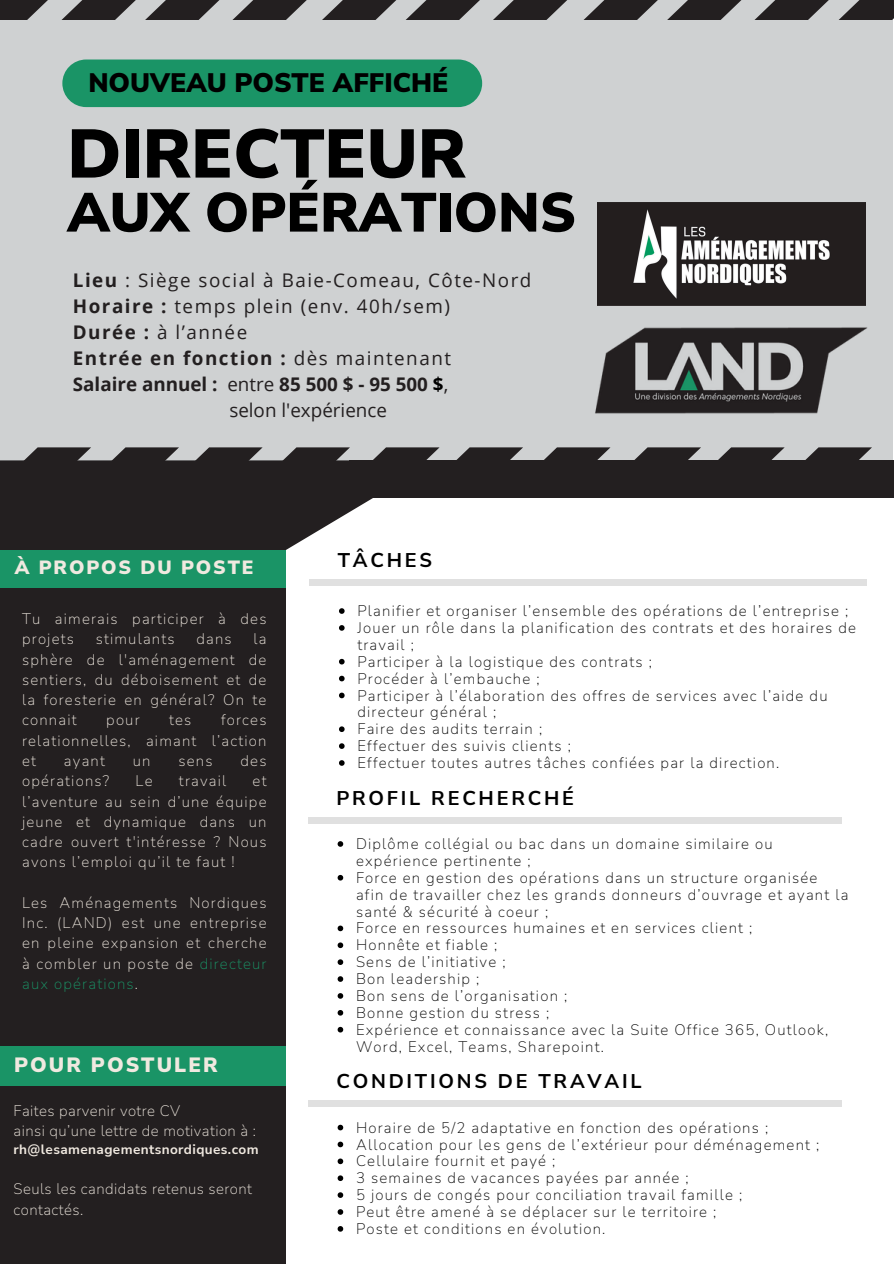
<style>
.page{position:relative;width:894px;height:1264px;background:#fff}
.page>*{position:absolute;margin:0;border:0;box-sizing:border-box;transform-origin:0 0}
.t1{font:900 68.55px "Nunito Sans";color:#000}
.t2{font:900 55.05px "Nunito Sans";color:#000}
.t3{font:900 26.7px "Nunito Sans";color:#000}
.t4{font:900 20.7px "Nunito Sans";letter-spacing:.1em;color:#f0e9e0}
.t5{font:700 19.8px "Nunito Sans";letter-spacing:.14em;color:#000}
.t6{font:900 19.2px "Nunito Sans";letter-spacing:.1em;color:#f0e9e0}
.t7{font:18.75px/25.8px "Open Sans";letter-spacing:.08em;color:#231f20}
.t8{font:18.75px "Open Sans";color:#231f20}
.t9{font:200 15px/16.8px "Nunito Sans";letter-spacing:.08em;color:#000}
.t10{font:200 15px/20.2px "Nunito Sans";letter-spacing:.08em;color:#f0e9e0;text-align:justify}
.t11{font:200 15px/20.2px "Nunito Sans";letter-spacing:.03em;color:#f0e9e0}
.t12{font:700 13.5px "Nunito Sans";letter-spacing:.03em;color:#f0e9e0}
.s1{font-weight:700}
.s2{font-weight:700;color:#000}
.s3{color:#1a9466}
</style>
<div class="page">
<div style="left:0;top:0;width:892px;height:466px;background:#cfd1d2"></div>
<div style="left:0;top:497px;width:286px;height:766px;background:#231f20"></div>
<svg style="left:0;top:498px;width:436px;height:201px"></svg>
<div style="left:349px;top:460px;width:544px;height:38px;background:#231f20"></div>
<svg style="left:0;top:447px;width:871px;height:51px"></svg>
<div style="left:0;top:1046px;width:285px;height:39px;background:#1a9466"></div>
<div style="left:309px;top:579px;width:557px;height:6px;background:#e0e0e0"></div>
<svg style="left:339px;top:608px;width:5px;height:6px"></svg>
<svg style="left:339px;top:625px;width:5px;height:5px"></svg>
<svg style="left:339px;top:659px;width:5px;height:5px"></svg>
<svg style="left:339px;top:675px;width:5px;height:6px"></svg>
<svg style="left:339px;top:692px;width:5px;height:6px"></svg>
<svg style="left:339px;top:726px;width:5px;height:6px"></svg>
<svg style="left:339px;top:743px;width:5px;height:6px"></svg>
<svg style="left:339px;top:760px;width:5px;height:5px"></svg>
<svg style="left:337px;top:841px;width:6px;height:5px"></svg>
<svg style="left:337px;top:875px;width:6px;height:5px"></svg>
<svg style="left:337px;top:925px;width:6px;height:6px"></svg>
<svg style="left:337px;top:942px;width:6px;height:6px"></svg>
<svg style="left:337px;top:959px;width:6px;height:6px"></svg>
<svg style="left:337px;top:976px;width:6px;height:5px"></svg>
<svg style="left:337px;top:993px;width:6px;height:5px"></svg>
<svg style="left:337px;top:1010px;width:6px;height:5px"></svg>
<svg style="left:337px;top:1026px;width:6px;height:6px"></svg>
<div style="left:308px;top:817px;width:532px;height:6px;background:#e0e0e0"></div>
<svg style="left:80px;top:0;width:56px;height:20px"></svg>
<svg style="left:145px;top:0;width:75px;height:20px"></svg>
<svg style="left:232px;top:0;width:75px;height:20px"></svg>
<svg style="left:322px;top:0;width:75px;height:20px"></svg>
<svg style="left:405px;top:0;width:75px;height:20px"></svg>
<svg style="left:493px;top:0;width:74px;height:20px"></svg>
<svg style="left:583px;top:0;width:75px;height:20px"></svg>
<svg style="left:667px;top:0;width:75px;height:20px"></svg>
<svg style="left:754px;top:0;width:75px;height:20px"></svg>
<svg style="left:0;top:0;width:80px;height:20px;fill:#231f20"></svg>
<svg style="left:838px;top:0;width:55px;height:20px"></svg>
<img style="left:597px;top:203px;width:268px;height:102px">
<img style="left:595px;top:327px;width:273px;height:87px">
<svg style="left:337px;top:1124px;width:6px;height:6px"></svg>
<svg style="left:337px;top:1141px;width:6px;height:6px"></svg>
<svg style="left:337px;top:1158px;width:6px;height:6px"></svg>
<svg style="left:337px;top:1175px;width:6px;height:5px"></svg>
<svg style="left:337px;top:1192px;width:6px;height:5px"></svg>
<svg style="left:337px;top:1209px;width:6px;height:5px"></svg>
<svg style="left:337px;top:1226px;width:6px;height:5px"></svg>
<div style="left:308px;top:1100px;width:532px;height:6px;background:#e0e0e0"></div>
<div style="left:0;top:550px;width:286px;height:37px;background:#1a9466"></div>
<div style="left:62px;top:59px;width:420px;height:48px;background:#1a9466;border-radius:24px"></div>
<p class="t3" style="left:88px;top:65px;width:361px">NOUVEAU POSTE AFFICHÉ</p>
<p class="t1" style="left:67px;top:108px;width:400px">DIRECTEUR</p>
<p class="t2" style="left:67px;top:176px;width:509px">AUX OPÉRATIONS</p>
<p class="t7" style="left:73px;top:267px;width:460px"><span class="s1">Lieu</span> : Siège social à Baie-Comeau, Côte-Nord <span class="s1">Horaire :</span> temps plein (env. 40h/sem)<br><span class="s1">Durée :</span> à l’année<br><span class="s1">Entrée en fonction :</span> dès maintenant<br><span class="s1">Salaire annuel :</span> entre <span class="s1">85 500 $ - 95 500</span> <span class="s2">$</span>,</p>
<p class="t8" style="left:229px;top:396px;width:159px">selon l'expérience</p>
<p class="t6" style="left:15px;top:554px;width:240px">À PROPOS DU POSTE</p>
<p class="t10" style="left:22px;top:609px;width:246px">Tu aimerais participer à des projets</p>
<p class="t10" style="left:22px;top:629px;width:246px;text-indent:231px">la sphère de l'aménagement de sentiers, du déboisement et de la foresterie en général? On te connait</p>
<p class="t10" style="left:96px;top:629px;width:80px">stimulants</p>
<p class="t10" style="left:196px;top:629px;width:37px">dans</p>
<p class="t10" style="left:22px;top:710px;width:246px;text-indent:199px">forces relationnelles, aimant l’action et</p>
<p class="t10" style="left:106px;top:710px;width:35px">pour</p>
<p class="t10" style="left:169px;top:710px;width:24px">tes</p>
<p class="t10" style="left:64px;top:751px;width:42px">ayant</p>
<p class="t10" style="left:133px;top:751px;width:19px">un</p>
<p class="t10" style="left:178px;top:751px;width:36px">sens</p>
<p class="t10" style="left:240px;top:751px;width:27px">des</p>
<p class="t10" style="left:22px;top:771px;width:89px">opérations?</p>
<p class="t10" style="left:136px;top:771px;width:18px">Le</p>
<p class="t10" style="left:179px;top:771px;width:49px">travail</p>
<p class="t10" style="left:22px;top:771px;width:246px;text-indent:230px">et l’aventure au sein d’une équipe jeune et dynamique dans un cadre ouvert t'intéresse ? Nous avons l’emploi qu’il te faut !</p>
<p class="t10" style="left:22px;top:892px;width:246px">Les Aménagements Nordiques Inc. (LAND) est une entreprise en pleine expansion et cherche à combler un poste de <span class="s3">directeur aux opérations</span>.</p>
<h2 class="t4" style="left:14px;top:1051px;width:205px">POUR POSTULER</h2>
<h1 class="t11" style="left:14px;top:1100px;width:168px">Faites parvenir votre CV</h1>
<p class="t11" style="left:14px;top:1120px;width:244px">ainsi qu’une lettre de motivation à :</p>
<h4 class="t12" style="left:14px;top:1140px;width:246px">rh@lesamenagementsnordiques.com</h4>
<p class="t11" style="left:14px;top:1179px;width:240px">Seuls les candidats retenus seront contactés.</p>
<h3 class="t5" style="left:338px;top:547px;width:96px">TÂCHES</h3>
<p class="t9" style="left:357px;top:602px;width:492px">Planifier et organiser l’ensemble des opérations de l’entreprise ;</p>
<p class="t9" style="left:357px;top:619px;width:500px">Jouer un rôle dans la planification des contrats et des horaires de travail ;</p>
<p class="t9" style="left:357px;top:653px;width:296px">Participer à la logistique des contrats ;</p>
<h3 class="t9" style="left:357px;top:670px;width:183px">Procéder à l’embauche ;</h3>
<p class="t9" style="left:357px;top:687px;width:471px">Participer à l’élaboration des offres de services avec l’aide du directeur général ;</p>
<p class="t9" style="left:357px;top:721px;width:186px">Faire des audits terrain ;</p>
<p class="t9" style="left:357px;top:737px;width:215px">Effectuer des suivis clients ;</p>
<p class="t9" style="left:357px;top:754px;width:423px">Effectuer toutes autres tâches confiées par la direction.</p>
<h3 class="t5" style="left:336px;top:784px;width:239px">PROFIL RECHERCHÉ</h3>
<p class="t9" style="left:356px;top:835px;width:418px">Diplôme collégial ou bac dans un domaine similaire ou expérience pertinente ;</p>
<p class="t9" style="left:356px;top:869px;width:494px">Force en gestion des opérations dans un structure organisée afin de travailler chez les grands donneurs d’ouvrage et ayant la santé &amp; sécurité à coeur ;</p>
<p class="t9" style="left:356px;top:920px;width:397px">Force en ressources humaines et en services client ;</p>
<p class="t9" style="left:356px;top:937px;width:143px">Honnête et fiable ;</p>
<p class="t9" style="left:356px;top:953px;width:151px">Sens de l’initiative ;</p>
<p class="t9" style="left:356px;top:970px;width:125px">Bon leadership ;</p>
<p class="t9" style="left:356px;top:987px;width:213px">Bon sens de l’organisation ;</p>
<p class="t9" style="left:356px;top:1004px;width:195px">Bonne gestion du stress ;</p>
<h3 class="t9" style="left:356px;top:1021px;width:473px">Expérience et connaissance avec la Suite Office 365, Outlook,<br>Word, Excel, Teams, Sharepoint.</h3>
<p class="t5" style="left:336px;top:1068px;width:306px">CONDITIONS DE TRAVAIL</p>
<p class="t9" style="left:356px;top:1119px;width:413px">Horaire de 5/2 adaptative en fonction des opérations ;</p>
<p class="t9" style="left:356px;top:1136px;width:464px">Allocation pour les gens de l’extérieur pour déménagement ;</p>
<p class="t9" style="left:356px;top:1152px;width:201px">Cellulaire fournit et payé ;</p>
<h3 class="t9" style="left:356px;top:1169px;width:334px">3 semaines de vacances payées par année ;</h3>
<p class="t9" style="left:356px;top:1186px;width:387px">5 jours de congés pour conciliation travail famille ;</p>
<p class="t9" style="left:356px;top:1203px;width:362px">Peut être amené à se déplacer sur le territoire ;</p>
<p class="t9" style="left:356px;top:1220px;width:251px">Poste et conditions en évolution.</p>
</div>
